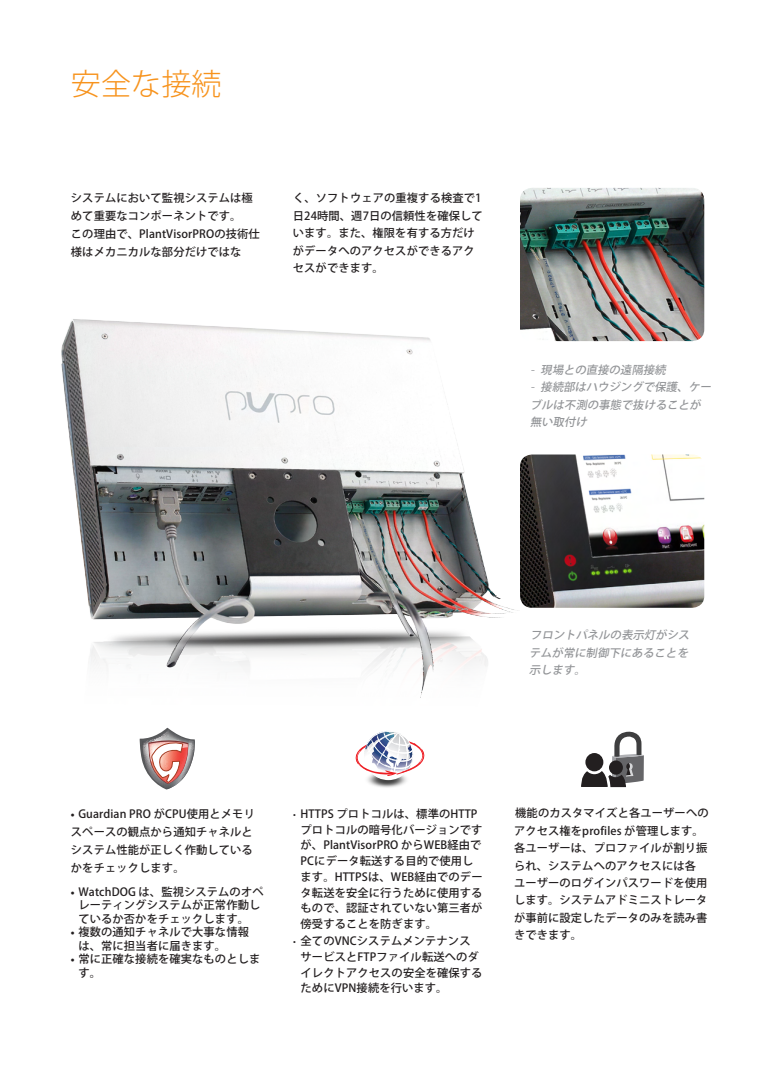
<style>
.page{position:relative;width:780px;height:1088px;background:#fff}
.page>*{position:absolute;margin:0;border:0;box-sizing:border-box;transform-origin:0 0}
.titolo_1_refrigerazi{font:300 30px "Koz Go Pr 6 N";letter-spacing:.005em;color:#f7931d}
.testo{font:500 11.25px/15.8px "Koz Go Pr 6 N";letter-spacing:.01em;color:#231f20}
.testo_corsivo_legend{font:italic 500 11.25px/17.5px "Koz Go Pr 6 N";color:#939598}
.s1{font-weight:400;font-style:normal}
.s2{font-family:"Myriad Pro";font-weight:700}
.s3{font-family:"Myriad Pro";font-weight:300}
</style>
<div class="page">
<img style="left:61px;top:319px;width:457px;height:379px">
<svg style="left:446px;top:585px;width:13px;height:9px"></svg>
<svg style="left:490px;top:591px;width:12px;height:9px"></svg>
<svg style="left:139px;top:727px;width:56px;height:63px"></svg>
<img style="left:368px;top:782px;width:38px;height:6px">
<svg style="left:355px;top:731px;width:70px;height:51px"></svg>
<svg style="left:581px;top:731px;width:62px;height:56px"></svg>
<img style="left:520px;top:188px;width:184px;height:153px">
<img style="left:520px;top:454px;width:184px;height:154px">
<p class="titolo_1_refrigerazi" style="left:71px;top:67px;width:152px">安全な接続</p>
<p class="testo" style="left:71px;top:189px;width:190px;line-height:17.9px">システムにおいて監視システムは極めて重要なコンポーネントです。<br>この理由で、PlantVisorPROの技術仕様はメカニカルな部分だけではな</p>
<p class="testo" style="left:293px;top:189px;width:191px;line-height:17.5px">く、ソフトウェアの重複する検査で1日24時間、週7日の信頼性を確保しています。また、権限を有する方だけがデータへのアクセスができるアクセスができます。</p>
<p class="testo_corsivo_legend" style="left:531px;top:361px;width:139px"><span class="s1">-</span> 現場との直接の遠隔接続</p>
<p class="testo_corsivo_legend" style="left:530px;top:378px;width:186px"><span class="s1">-</span> 接続部はハウジングで保護、ケーブルは不測の事態で抜けることが無い取付け</p>
<p class="testo_corsivo_legend" style="left:529px;top:627px;width:165px;text-align:justify">フロントパネルの表示灯がシステムが常に制御下にあることを示します。</p>
<p class="testo" style="left:71px;top:805px;width:185px;line-height:18px"><span class="s2">•</span> Guardian PRO がCPU使用とメモリスペースの観点から通知チャネルとシステム性能が正しく作動しているかをチェックします。</p>
<p class="testo" style="left:78px;top:885px;width:187px;line-height:13.5px;text-indent:-8px"><span class="s2">•</span> WatchDOG は、監視システムのオペレーティングシステムが正常作動しているか否かをチェックします。</p>
<p class="testo" style="left:78px;top:925px;width:172px;line-height:13.5px;text-indent:-8px"><span class="s2">•</span> 複数の通知チャネルで大事な情報は、常に担当者に届きます。</p>
<p class="testo" style="left:78px;top:952px;width:183px;line-height:13.5px;text-indent:-8px"><span class="s2">•</span> 常に正確な接続を確実なものとします。</p>
<p class="testo" style="left:300px;top:806px;width:183px;text-indent:-8px"><span class="s3">•</span> HTTPS プロトコルは、標準のHTTPプロトコルの暗号化バージョンですが、PlantVisorPRO からWEB経由で<br>PCにデータ転送する目的で使用します。HTTPSは、WEB経由でのデータ転送を安全に行うために使用するもので、認証されていない第三者が傍受することを防ぎます。</p>
<p class="testo" style="left:300px;top:933px;width:183px;text-indent:-8px"><span class="s3">•</span> 全てのVNCシステムメンテナンスサービスとFTPファイル転送へのダイレクトアクセスの安全を確保するためにVPN接続を行います。</p>
<p class="testo" style="left:514px;top:805px;width:196px;line-height:17.4px">機能のカスタマイズと各ユーザーへのアクセス権をprofiles が管理します。各ユーザーは、プロファイルが割り振られ、システムへのアクセスには各ユーザーのログインパスワードを使用します。システムアドミニストレータが事前に設定したデータのみを読み書きできます。</p>
</div>
